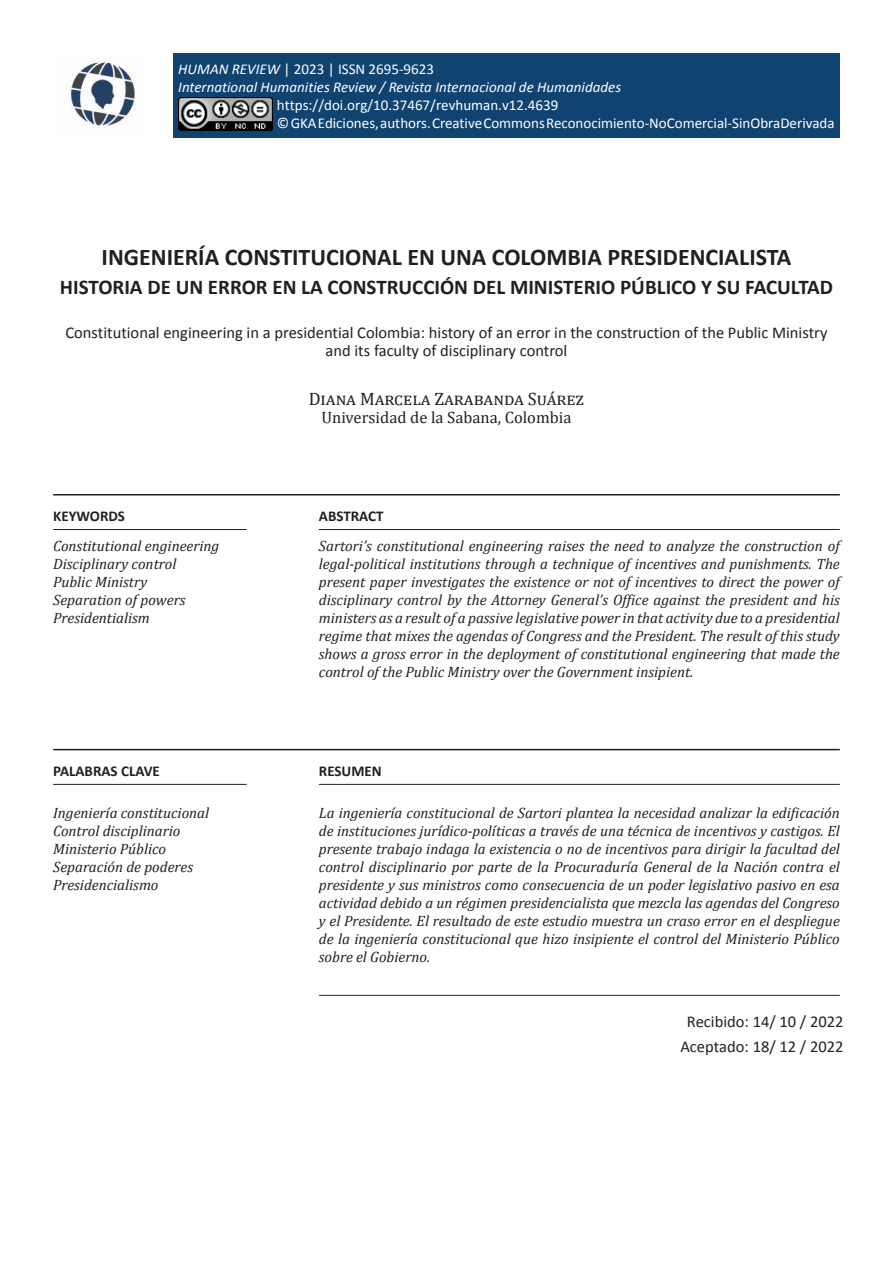
<style>
.page{position:relative;width:893px;height:1263px;background:#fff}
.page>*{position:absolute;margin:0;border:0;box-sizing:border-box;transform-origin:0 0}
.Titulo_Artículo{font:700 24px "Calibri";color:#231f20}
.Subtitulo_Artículo{font:700 21px "Calibri";color:#231f20}
.Autor{font:18px "Cambria";letter-spacing:.055em;color:#231f20}
.Titulo_Ingles{font:16.5px/18px "Calibri";color:#231f20;text-align:center}
.DATE-HOME{font:16.5px/24.6px "Calibri";color:#231f20;text-align:center}
.Cita{font:16.5px "Cambria";color:#231f20}
.CONTENT-HOME{font:italic 15px/18px "Cambria";color:#231f20;text-align:justify}
.t1{font:15px/18px "Calibri";color:#fff}
.t2{font:italic 15px "Calibri";color:#fff}
.WORDS-HOME{font:700 15px "Calibri";color:#231f20}
.s1{font-style:italic}
</style>
<div class="page">
<hr style="left:53px;top:494px;width:787px;height:1px;background:#231f20">
<hr style="left:53px;top:749px;width:787px;height:1px;background:#231f20">
<hr style="left:53px;top:529px;width:194px;height:1px;background:#231f20">
<hr style="left:53px;top:784px;width:194px;height:1px;background:#231f20">
<hr style="left:319px;top:529px;width:521px;height:1px;background:#231f20">
<hr style="left:319px;top:784px;width:521px;height:1px;background:#231f20">
<hr style="left:319px;top:995px;width:521px;height:1px;background:#231f20">
<img style="left:70px;top:62px;width:66px;height:64px">
<div style="left:173px;top:53px;width:667px;height:85px;background:#104370"></div>
<img style="left:178px;top:98px;width:95px;height:33px">
<p class="t1" style="left:178px;top:60px;width:257px"><span class="s1">HUMAN REVIEW</span> | 2023 | ISSN 2695-9623</p>
<p class="t2" style="left:178px;top:78px;width:444px">International Humanities Review / Revista Internacional de Humanidades</p>
<p class="t1" style="left:277px;top:96px;width:559px">https://doi.org/10.37467/revhuman.v12.4639<br>© GKA Ediciones, authors. Creative Commons Reconocimiento-NoComercial-SinObraDerivada</p>
<p class="Titulo_Artículo" style="left:102px;top:240px;width:691px">INGENIERÍA CONSTITUCIONAL EN UNA COLOMBIA PRESIDENCIALISTA</p>
<p class="Subtitulo_Artículo" style="left:60px;top:272px;width:775px">HISTORIA DE UN ERROR EN LA CONSTRUCCIÓN DEL MINISTERIO PÚBLICO Y SU FACULTAD</p>
<p class="Titulo_Ingles" style="left:65px;top:322px;width:764px">Constitutional engineering in a presidential Colombia: history of an error in the construction of the Public Ministry and its faculty of disciplinary control</p>
<p class="WORDS-HOME" style="left:53px;top:505px;width:73px">KEYWORDS</p>
<p class="CONTENT-HOME" style="left:53px;top:536px;width:168px;text-align:left">Constitutional engineering<br>Disciplinary control<br>Public Ministry<br>Separation of powers<br>Presidentialism</p>
<p class="WORDS-HOME" style="left:53px;top:760px;width:108px">PALABRAS CLAVE</p>
<p class="CONTENT-HOME" style="left:53px;top:804px;width:158px">Ingeniería constitucional</p>
<p class="CONTENT-HOME" style="left:53px;top:822px;width:129px">Control disciplinario</p>
<p class="CONTENT-HOME" style="left:53px;top:840px;width:115px">Ministerio Público</p>
<p class="CONTENT-HOME" style="left:53px;top:858px;width:141px">Separación de poderes</p>
<p class="CONTENT-HOME" style="left:53px;top:876px;width:107px">Presidencialismo</p>
<p class="Autor" style="left:309px;top:388px;width:277px">Diana Marcela Zarabanda Suárez</p>
<p class="Cita" style="left:321px;top:407px;width:251px">Universidad de la Sabana, Colombia</p>
<p class="WORDS-HOME" style="left:319px;top:505px;width:66px">ABSTRACT</p>
<p class="CONTENT-HOME" style="left:319px;top:536px;width:522px">Sartori’s constitutional engineering raises the need to analyze the construction of legal-political institutions through a technique of incentives and punishments. The present paper investigates the existence or not of incentives to direct the power of disciplinary control by the Attorney General’s Office against the president and his ministers as a result of a passive legislative power in that activity due to a presidential regime that mixes the agendas of Congress and the President. The result of this study shows a gross error in the deployment of constitutional engineering that made the control of the Public Ministry over the Government insipient.</p>
<p class="WORDS-HOME" style="left:319px;top:760px;width:64px">RESUMEN</p>
<p class="CONTENT-HOME" style="left:319px;top:804px;width:522px">La ingeniería constitucional de Sartori plantea la necesidad analizar la edificación de instituciones jurídico-políticas a través de una técnica de incentivos y castigos. El presente trabajo indaga la existencia o no de incentivos para dirigir la facultad del control disciplinario por parte de la Procuraduría General de la Nación contra el presidente y sus ministros como consecuencia de un poder legislativo pasivo en esa actividad debido a un régimen presidencialista que mezcla las agendas del Congreso y el Presidente. El resultado de este estudio muestra un craso error en el despliegue de la ingeniería constitucional que hizo insipiente el control del Ministerio Público sobre el Gobierno.</p>
<p class="DATE-HOME" style="left:680px;top:1009px;width:165px">Recibido: 14/ 10 / 2022<br>Aceptado: 18/ 12 / 2022</p>
</div>
